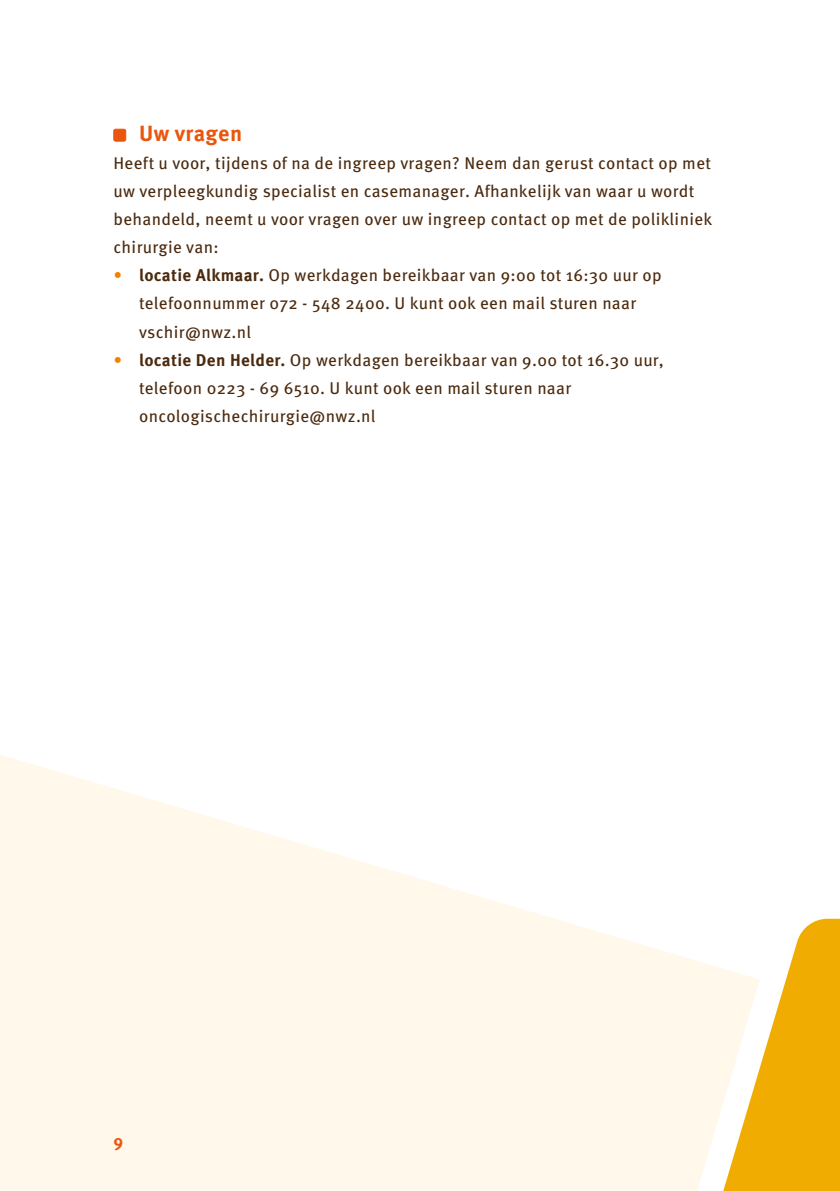
<style>
.page{position:relative;width:840px;height:1191px;background:#fff}
.page>*{position:absolute;margin:0;border:0;box-sizing:border-box;transform-origin:0 0}
.t1{font:700 22px "Meta Pro";letter-spacing:.015em;color:#ea560d}
.t2{font:17px/28px "Meta Pro";letter-spacing:.02em;color:#4b2a0e}
.t3{font:700 17px "Meta Pro";color:#ea560d}
.s1{color:#f08300}
.s2{font-weight:700}
</style>
<div class="page">
<svg style="left:0;top:755px;width:703px;height:436px;fill:#fff8eb"></svg>
<svg style="left:703px;top:918px;width:136px;height:273px"></svg>
<div style="left:114px;top:129px;width:12px;height:12px;background:#ea560d;border-radius:2px"></div>
<div style="left:113px;top:129px;width:13px;height:12px;border:1px solid #ea560d;border-radius:2px"></div>
<p class="t1" style="left:139px;top:117px;width:105px">Uw vragen</p>
<p class="t2" style="left:113px;top:148px;width:600px">Heeft u voor, tijdens of na de ingreep vragen? Neem dan gerust contact op met uw verpleegkundig specialist en casemanager. Afhankelijk van waar u wordt behandeld, neemt u voor vragen over uw ingreep contact op met de polikliniek chirurgie van:</p>
<p class="t2" style="left:139px;top:260px;width:524px;text-indent:-26px"><span class="s1">•</span> <span class="s2">locatie Alkmaar.</span> Op werkdagen bereikbaar van 9:00 tot 16:30 uur op telefoonnummer 072 - 548 2400. U kunt ook een mail sturen naar vschir@nwz.nl</p>
<p class="t2" style="left:139px;top:344px;width:526px;text-indent:-26px"><span class="s1">•</span> <span class="s2">locatie Den Helder.</span> Op werkdagen bereikbaar van 9.00 tot 16.30 uur, telefoon 0223 - 69 6510. U kunt ook een mail sturen naar oncologischechirurgie@nwz.nl</p>
<p class="t3" style="left:113px;top:1127px;width:11px">9</p>
</div>
